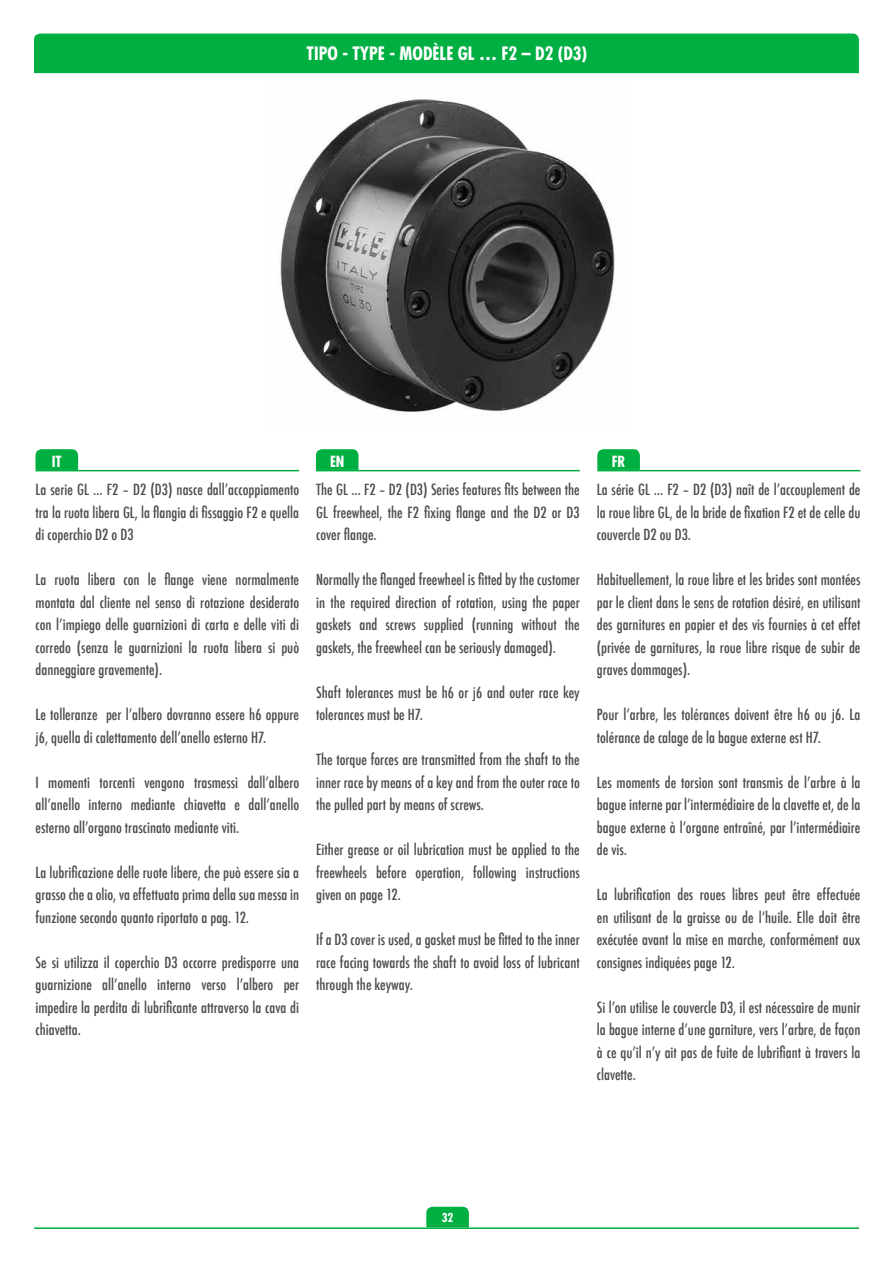
<style>
.page{position:relative;width:893px;height:1263px;background:#fff}
.page>*{position:absolute;margin:0;border:0;box-sizing:border-box;transform-origin:0 0}
.t1{font:700 condensed 18px "Futura LT";color:#fff}
.t2{font:500 condensed 15px/22.5px "Futura";color:#4b4b4d;text-align:justify}
.t3{font:700 condensed 15px "Futura LT";color:#fff}
.t4{font:700 condensed 12px "Futura LT";color:#fff}
.s1{font-family:"Helvetica";font-weight:400;font-stretch:normal}
</style>
<div class="page">
<hr style="left:34px;top:1227px;width:825px;height:2px;background:#00af41">
<svg style="left:426px;top:1207px;width:43px;height:20px"></svg>
<div style="left:34px;top:34px;width:825px;height:39px;background:#00af41"></div>
<hr style="left:36px;top:470px;width:263px;height:1px;background:#00af41">
<svg style="left:36px;top:449px;width:42px;height:21px"></svg>
<hr style="left:316px;top:470px;width:264px;height:1px;background:#00af41">
<svg style="left:316px;top:449px;width:43px;height:21px"></svg>
<hr style="left:597px;top:470px;width:263px;height:1px;background:#00af41">
<svg style="left:597px;top:449px;width:43px;height:21px"></svg>
<img style="left:280px;top:99px;width:335px;height:316px">
<p class="t1" style="left:307px;top:42px;width:282px">TI PO - TYPE - MODÈLE GL … F2 – D2 (D3)</p>
<p class="t3" style="left:52px;top:452px;width:11px">IT</p>
<p class="t3" style="left:330px;top:452px;width:8px">EN</p>
<p class="t3" style="left:612px;top:452px;width:15px">FR</p>
<p class="t2" style="left:36px;top:478px;width:265px">La serie GL … F2 – D2 (D3) nasce dall’accoppiamento tra la ruota libera GL, la flangia di fissaggio F2 e quella di coperchio D2 o D3</p>
<p class="t2" style="left:36px;top:568px;width:265px">La ruota libera con le flange viene normalmente montata dal cliente nel senso di rotazione desiderato con l’impiego delle guarnizioni di carta e delle viti di corredo (senza le guarnizioni la ruota libera si può danneggiare gravemente).</p>
<p class="t2" style="left:36px;top:703px;width:265px">Le tolleranze per l’albero dovranno essere h6 oppure <span class="s1">j</span>6, quella di calettamento dell’anello esterno H7.</p>
<p class="t2" style="left:36px;top:771px;width:265px">I momenti torcenti vengono trasmessi dall’albero all’anello interno mediante chiavetta e dall’anello esterno all’organo trascinato mediante viti.</p>
<p class="t2" style="left:36px;top:861px;width:265px">La lubrificazione delle ruote libere, che può essere sia a grasso che a olio, va effettuata prima della sua messa in funzione secondo quanto riportato a pag. 12.</p>
<p class="t2" style="left:36px;top:951px;width:265px">Se si utilizza il coperchio D3 occorre predisporre una guarnizione all’anello interno verso l’albero per impedire la perdita di lubrificante attraverso la cava di chiavetta.</p>
<p class="t2" style="left:316px;top:478px;width:265px">The GL ... F2 – D2 (D3) Series features fits between the GL freewheel, the F2 fixing flange and the D2 or D3 cover flange.</p>
<p class="t2" style="left:316px;top:568px;width:265px">Normally the flanged freewheel is fitted by the customer in the required direction of rotation, using the paper gaskets and screws supplied (running without the gaskets, the freewheel can be seriously damaged).</p>
<p class="t2" style="left:316px;top:681px;width:265px">Shaft tolerances must be h6 or <span class="s1">j</span>6 and outer race key tolerances must be H7.</p>
<p class="t2" style="left:316px;top:748px;width:265px">The torque forces are transmitted from the shaft to the inner race by means of a key and from the outer race to the pulled part by means of screws.</p>
<p class="t2" style="left:316px;top:838px;width:265px">Either grease or oil lubrication must be applied to the freewheels before operation, following instructions given on page 12.</p>
<p class="t2" style="left:316px;top:928px;width:265px">If a D3 cover is used, a gasket must be fitted to the inner race facing towards the shaft to avoid loss of lubricant through the keyway.</p>
<p class="t2" style="left:597px;top:478px;width:265px">La série GL … F2 – D2 (D3) naît de l’accouplement de la roue libre GL, de la bride de fixation F2 et de celle du couvercle D2 ou D3.</p>
<p class="t2" style="left:597px;top:568px;width:265px">Habituellement, la roue libre et les brides sont montées par le client dans le sens de rotation désiré, en utilisant des garnitures en papier et des vis fournies à cet effet (privée de garnitures, la roue libre risque de subir de graves dommages).</p>
<p class="t2" style="left:597px;top:703px;width:265px">Pour l’arbre, les tolérances doivent être h6 ou <span class="s1">j</span>6. La tolérance de calage de la bague externe est H7.</p>
<p class="t2" style="left:597px;top:771px;width:265px">Les moments de torsion sont transmis de l’arbre à la bague interne par l’intermédiaire de la clavette et, de la bague externe à l’organe entraîné, par l’intermédiaire de vis.</p>
<p class="t2" style="left:597px;top:883px;width:265px">La lubrification des roues libres peut être effectuée en utilisant de la graisse ou de l’huile. Elle doit être exécutée avant la mise en marche, conformément aux consignes indiquées page 12.</p>
<p class="t2" style="left:597px;top:996px;width:265px">Si l’on utilise le couvercle D3, il est nécessaire de munir la bague interne d’une garniture, vers l’arbre, de façon à ce qu’il n’y ait pas de fuite de lubrifiant à travers la clavette.</p>
<p class="t4" style="left:442px;top:1210px;width:13px">32</p>
</div>
